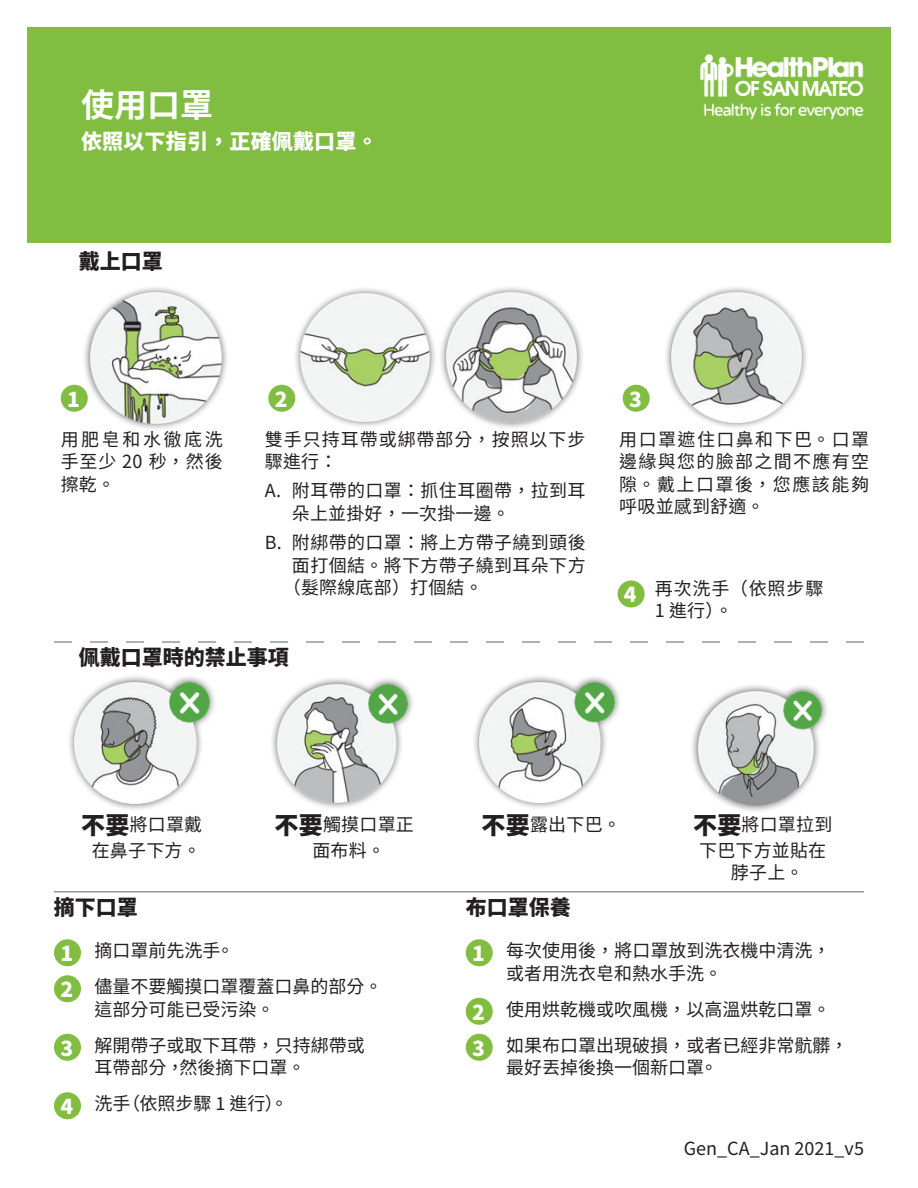
<style>
.page{position:relative;width:918px;height:1188px;background:#fff}
.page>*{position:absolute;margin:0;border:0;box-sizing:border-box;transform-origin:0 0}
.t1{font:700 33px "Source Han Sans TW";color:#fff}
.t2{font:800 21px "Source Han Sans TW";color:#231f20}
.t3{font:800 21px "Source Han Sans TW";letter-spacing:.01em;color:#fff}
.t4{font:18px/22.5px "Source Han Sans TW";letter-spacing:.01em;color:#231f20}
.t5{font:18px/22.5px "Source Han Sans TW";letter-spacing:.055em;color:#231f20}
.t6{font:18px/22.5px "Source Han Sans TW";letter-spacing:.05em;color:#231f20}
.s1{font-weight:800;font-size:24px}
.s2{font-weight:800;font-size:21px;color:#fff}
</style>
<div class="page">
<div style="left:27px;top:27px;width:864px;height:216px;background:#81bd41"></div>
<img style="left:700px;top:54px;width:164px;height:66px">
<div style="left:82px;top:285px;width:148px;height:147px;background:#231f20;opacity:.75"></div>
<img style="left:90px;top:293px;width:131px;height:131px">
<div style="left:293px;top:286px;width:144px;height:143px;background:#231f20;opacity:.75"></div>
<img style="left:301px;top:294px;width:128px;height:127px">
<div style="left:439px;top:285px;width:146px;height:145px;background:#231f20;opacity:.75"></div>
<img style="left:447px;top:293px;width:130px;height:129px">
<div style="left:663px;top:285px;width:147px;height:145px;background:#231f20;opacity:.75"></div>
<img style="left:671px;top:293px;width:130px;height:129px">
<div style="left:67px;top:674px;width:150px;height:138px;background:#231f20;opacity:.75"></div>
<img style="left:75px;top:682px;width:134px;height:122px">
<div style="left:270px;top:676px;width:145px;height:135px;background:#231f20;opacity:.75"></div>
<img style="left:278px;top:684px;width:129px;height:118px">
<div style="left:472px;top:674px;width:150px;height:137px;background:#231f20;opacity:.75"></div>
<img style="left:480px;top:682px;width:134px;height:120px">
<div style="left:690px;top:683px;width:139px;height:131px;background:#231f20;opacity:.75"></div>
<img style="left:698px;top:691px;width:123px;height:115px">
<div style="left:54px;top:939px;width:27px;height:27px;background:#81bd41;border-radius:50%"></div>
<div style="left:54px;top:975px;width:27px;height:27px;background:#81bd41;border-radius:50%"></div>
<div style="left:54px;top:1034px;width:27px;height:27px;background:#81bd41;border-radius:50%"></div>
<div style="left:54px;top:1092px;width:27px;height:27px;background:#81bd41;border-radius:50%"></div>
<div style="left:466px;top:939px;width:27px;height:27px;background:#81bd41;border-radius:50%"></div>
<div style="left:466px;top:998px;width:27px;height:27px;background:#81bd41;border-radius:50%"></div>
<div style="left:466px;top:1034px;width:27px;height:27px;background:#81bd41;border-radius:50%"></div>
<hr style="left:54px;top:891px;width:810px;height:2px;background:#939598">
<svg style="left:54px;top:641px;width:810px;height:2px"></svg>
<div style="left:61px;top:385px;width:27px;height:27px;background:#81bd41;border-radius:50%"></div>
<div style="left:268px;top:385px;width:27px;height:27px;background:#81bd41;border-radius:50%"></div>
<div style="left:623px;top:385px;width:27px;height:27px;background:#81bd41;border-radius:50%"></div>
<div style="left:618px;top:581px;width:27px;height:27px;background:#81bd41;border-radius:50%"></div>
<h1 class="t1" style="left:81px;top:87px;width:133px">使用口罩</h1>
<p class="t3" style="left:81px;top:130px;width:298px">依照以下指引，正確佩戴口罩。</p>
<p class="t2" style="left:79px;top:250px;width:85px">戴上口罩</p>
<p class="t3" style="left:67px;top:387px;width:14px">1</p>
<p class="t3" style="left:275px;top:387px;width:14px">2</p>
<p class="t3" style="left:629px;top:387px;width:14px">3</p>
<p class="t4" style="left:61px;top:428px;width:164px;text-align:justify">用肥皂和水徹底洗手至少 20 秒，然後擦乾。</p>
<p class="t5" style="left:265px;top:428px;width:322px">雙手只持耳帶或綁帶部分，按照以下步驟進行：</p>
<p class="t4" style="left:292px;top:480px;width:295px;text-indent:-27px">A. 附耳帶的口罩：抓住耳圈帶，拉到耳朵上並掛好，一次掛一邊。</p>
<p class="t4" style="left:265px;top:532px;width:322px">B. 附綁帶的口罩：將上方帶子繞到頭後</p>
<p class="t4" style="left:292px;top:554px;width:295px">面打個結。將下方帶子繞到耳朵下方</p>
<p class="t4" style="left:283px;top:577px;width:201px">（髮際線底部）打個結。</p>
<p class="t2" style="left:79px;top:645px;width:211px">佩戴口罩時的禁止事項</p>
<p class="t4" style="left:619px;top:428px;width:251px;text-align:justify">用口罩遮住口鼻和下巴。口罩邊緣與您的臉部之間不應有空隙。戴上口罩後，您應該能夠呼吸並感到舒適。</p>
<p class="t3" style="left:624px;top:583px;width:14px">4</p>
<p class="t6" style="left:655px;top:577px;width:170px">再次洗手（依照步驟<br>1 進行）。</p>
<p class="t4" style="left:81px;top:812px;width:123px;line-height:25.8px;text-align:center"><span class="s1">不要</span>將口罩戴在鼻子下方。</p>
<p class="t4" style="left:275px;top:812px;width:141px;line-height:25.8px;text-align:center"><span class="s1">不要</span>觸摸口罩正面布料。</p>
<p class="t4" style="left:482px;top:814px;width:141px"><span class="s1">不要</span>露出下巴。</p>
<p class="t4" style="left:693px;top:812px;width:141px;line-height:25.8px;text-align:center"><span class="s1">不要</span>將口罩拉到下巴下方並貼在</p>
<p class="t4" style="left:731px;top:861px;width:74px">脖子上。</p>
<p class="t2" style="left:54px;top:895px;width:86px">摘下口罩</p>
<p class="t4" style="left:60px;top:933px;width:324px;line-height:36px"><span class="s2">1</span> 摘口罩前先洗手。<br><span class="s2">2</span> 儘量不要觸摸口罩覆蓋口鼻的部分。</p>
<p class="t4" style="left:60px;top:992px;width:306px;line-height:36px;text-indent:34px">這部分可能已受污染。<br><span class="s2">3</span> 解開帶子或取下耳帶，只持綁帶或</p>
<p class="t4" style="left:60px;top:1050px;width:247px;line-height:36px;text-indent:34px">耳帶部分 ，然後摘下口罩。<br><span class="s2">4</span> 洗手（依照步驟 1 進行）。</p>
<p class="t2" style="left:466px;top:895px;width:106px">布口罩保養</p>
<p class="t4" style="left:506px;top:940px;width:326px;text-indent:-34px"><span class="s2">1</span> 每次使用後，將口罩放到洗衣機中清洗，或者用洗衣皂和熱水手洗。</p>
<p class="t4" style="left:472px;top:992px;width:378px;line-height:36px"><span class="s2">2</span> 使用烘乾機或吹風機，以高溫烘乾口罩。<br><span class="s2">3</span> 如果布口罩出現破損，或者已經非常骯髒 ，</p>
<p class="t4" style="left:506px;top:1057px;width:213px">最好丟掉後換一個新口罩。</p>
<p class="t4" style="left:684px;top:1138px;width:182px">Gen_CA_Jan 2021_v5</p>
</div>
